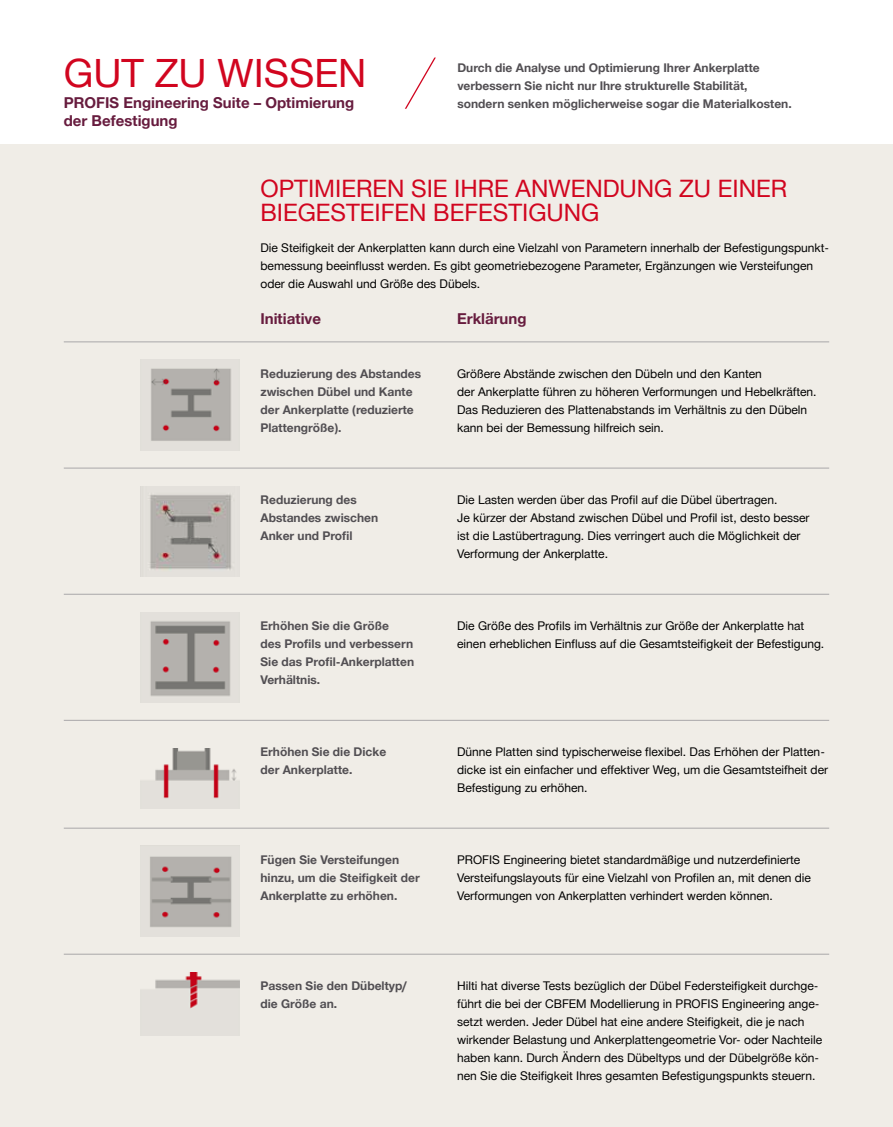
<style>
.page{position:relative;width:893px;height:1127px;background:#fff}
.page>*{position:absolute;margin:0;border:0;box-sizing:border-box;transform-origin:0 0}
.t1{font:39px "Hilti";color:#d1051f}
.t2{font:24px/24px "Hilti";color:#d1051f}
.t3{font:700 15px/18px "Hilti";color:#671c3e}
.t4{font:12px/18px "Hilti";color:#000}
.t5{font:700 12px/18px "Hilti";color:#524f53}
</style>
<div class="page">
<div style="left:0;top:144px;width:893px;height:983px;background:#efece5"></div>
<img style="left:141px;top:360px;width:98px;height:90px">
<img style="left:141px;top:486px;width:98px;height:90px">
<img style="left:141px;top:613px;width:98px;height:89px">
<img style="left:141px;top:748px;width:98px;height:61px">
<img style="left:141px;top:846px;width:98px;height:90px">
<img style="left:141px;top:972px;width:98px;height:63px">
<hr style="left:64px;top:468px;width:765px;height:1px;background:#a9a7a9">
<hr style="left:64px;top:342px;width:765px;height:1px;background:#a9a7a9">
<hr style="left:64px;top:594px;width:765px;height:1px;background:#a9a7a9">
<hr style="left:64px;top:720px;width:765px;height:1px;background:#a9a7a9">
<hr style="left:64px;top:828px;width:765px;height:1px;background:#a9a7a9">
<hr style="left:64px;top:954px;width:765px;height:1px;background:#a9a7a9">
<svg style="left:405px;top:57px;width:31px;height:52px"></svg>
<h1 class="t1" style="left:64px;top:51px;width:304px">GUT ZU WISSEN</h1>
<p class="t3" style="left:64px;top:94px;width:292px">PROFIS Engineering Suite – Optimierung der Befestigung</p>
<p class="t5" style="left:457px;top:59px;width:336px">Durch die Analyse und Optimierung Ihrer Ankerplatte verbessern Sie nicht nur Ihre strukturelle Stabilität, sondern senken möglicherweise sogar die Materialkosten.</p>
<h2 class="t2" style="left:260px;top:177px;width:528px">OPTIMIEREN SIE IHRE ANWENDUNG ZU EINER<br>BIEGESTEIFEN BEFESTIGUNG</h2>
<p class="t4" style="left:260px;top:239px;width:568px">Die Steifigkeit der Ankerplatten kann durch eine Vielzahl von Parametern innerhalb der Befestigungspunkt&shy;bemessung beeinflusst werden. Es gibt geometriebezogene Parameter, Ergänzungen wie Versteifungen oder die Auswahl und Größe des Dübels.</p>
<p class="t3" style="left:260px;top:310px;width:62px">Initiative</p>
<p class="t3" style="left:457px;top:310px;width:71px">Erklärung</p>
<p class="t5" style="left:260px;top:365px;width:162px">Reduzierung des Abstandes zwischen Dübel und Kante der Ankerplatte (reduzierte<br>Plattengröße).</p>
<p class="t4" style="left:457px;top:365px;width:361px">Größere Abstände zwischen den Dübeln und den Kanten<br>der Ankerplatte führen zu höheren Verformungen und Hebelkräften.<br>Das Reduzieren des Plattenabstands im Verhältnis zu den Dübeln kann bei der Bemessung hilfreich sein.</p>
<p class="t5" style="left:260px;top:491px;width:119px">Reduzierung des<br>Abstandes zwischen<br>Anker und Profil</p>
<p class="t4" style="left:457px;top:491px;width:354px">Die Lasten werden über das Profil auf die Dübel übertragen.<br>Je kürzer der Abstand zwischen Dübel und Profil ist, desto besser ist die Lastübertragung. Dies verringert auch die Möglichkeit der Verformung der Ankerplatte.</p>
<p class="t5" style="left:260px;top:617px;width:155px">Erhöhen Sie die Größe<br>des Profils und verbessern<br>Sie das Profil-Ankerplatten<br>Verhältnis.</p>
<p class="t4" style="left:457px;top:617px;width:369px">Die Größe des Profils im Verhältnis zur Größe der Ankerplatte hat einen erheblichen Einfluss auf die Gesamtsteifigkeit der Befestigung.</p>
<p class="t5" style="left:260px;top:743px;width:127px">Erhöhen Sie die Dicke der Ankerplatte.</p>
<p class="t4" style="left:457px;top:743px;width:372px">Dünne Platten sind typischerweise flexibel. Das Erhöhen der Platten&shy;dicke ist ein einfacher und effektiver Weg, um die Gesamtsteifheit der<br>Befestigung zu erhöhen.</p>
<p class="t5" style="left:260px;top:851px;width:161px">Fügen Sie Versteifungen hinzu, um die Steifigkeit der<br>Ankerplatte zu erhöhen.</p>
<p class="t4" style="left:457px;top:851px;width:355px">PROFIS Engineering bietet standardmäßige und nutzerdefinierte<br>Versteifungslayouts für eine Vielzahl von Profilen an, mit denen die<br>Verformungen von Ankerplatten verhindert werden können.</p>
<p class="t5" style="left:260px;top:977px;width:148px">Passen Sie den Dübeltyp/ die Größe an.</p>
<p class="t4" style="left:457px;top:977px;width:366px">Hilti hat diverse Tests bezüglich der Dübel Federsteifigkeit durchge&shy;führt die bei der CBFEM Modellierung in PROFIS Engineering ange&shy;setzt werden. Jeder Dübel hat eine andere Steifigkeit, die je nach wirkender Belastung und Ankerplattengeometrie Vor- oder Nachteile haben kann. Durch Ändern des Dübeltyps und der Dübelgröße kön&shy;nen Sie die Steifigkeit Ihres gesamten Befestigungspunkts steuern.</p>
</div>
